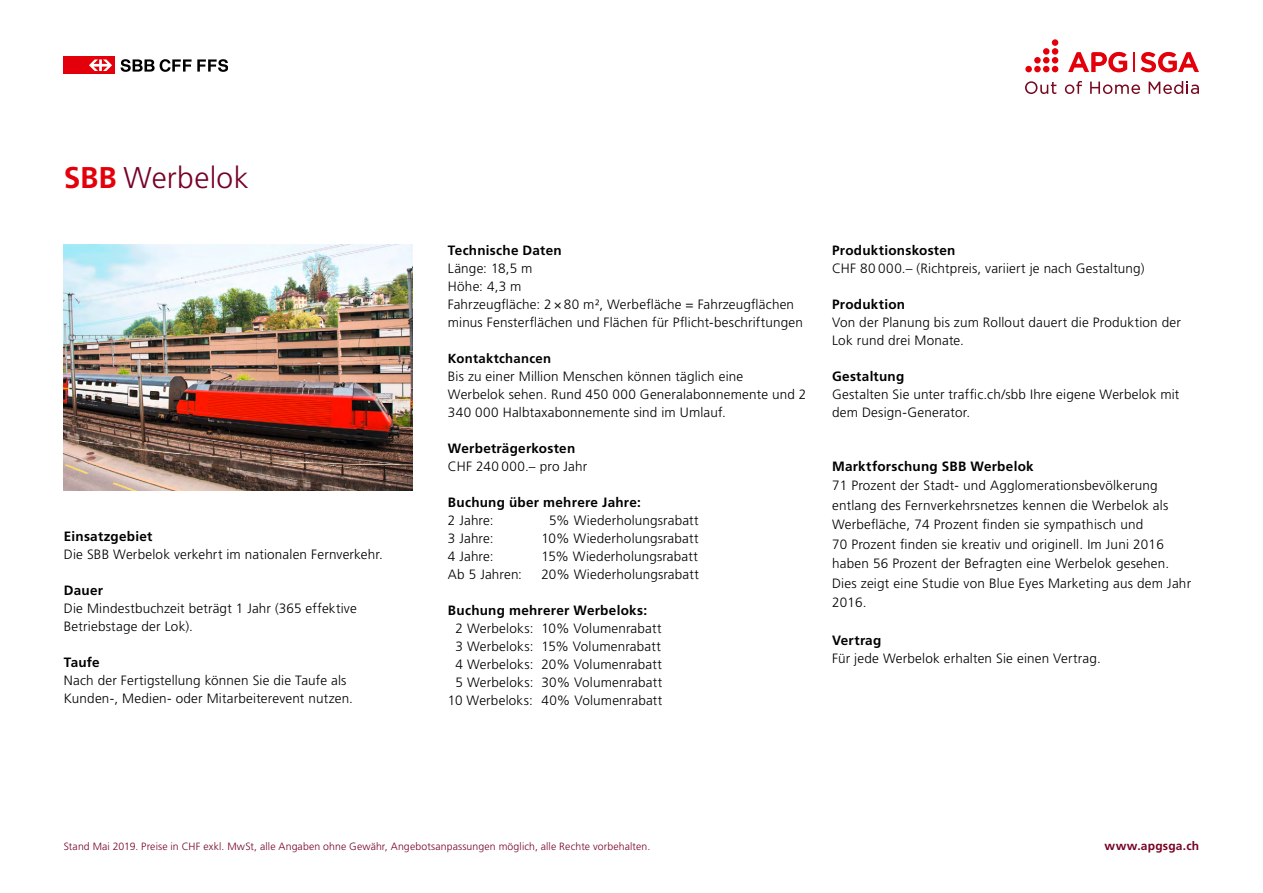
<style>
.page{position:relative;width:1263px;height:893px;background:#fff}
.page>*{position:absolute;margin:0;border:0;box-sizing:border-box;transform-origin:0 0}
.t1{font:300 30px "Frutiger LT Std";letter-spacing:.01em;color:#760324}
.t2{font:300 13.5px/18px "Frutiger LT Std";letter-spacing:.015em;color:#000}
.t3{font:700 13.5px "Frutiger LT Std";letter-spacing:.02em;color:#000}
.t4{font:700 13.2px "Frutiger LT Std";letter-spacing:.02em;color:#000}
.t5{font:700 12px "Frutiger LT Std";letter-spacing:.02em;color:#760324}
.t6{font:300 10.5px "Frutiger LT Std";letter-spacing:.01em;color:#760324}
.s1{font-weight:700;color:#e3000b}
</style>
<div class="page">
<svg style="left:121px;top:59px;width:107px;height:13px"></svg>
<div style="left:64px;top:57px;width:51px;height:17px;background:#e3000b"></div>
<svg style="left:89px;top:59px;width:23px;height:12px"></svg>
<svg style="left:1025px;top:81px;width:31px;height:13px"></svg>
<svg style="left:1065px;top:81px;width:17px;height:13px"></svg>
<svg style="left:1090px;top:82px;width:50px;height:12px"></svg>
<svg style="left:1149px;top:81px;width:50px;height:13px"></svg>
<hr style="left:1133px;top:52px;width:2px;height:20px;background:#e3000b">
<svg style="left:1068px;top:52px;width:59px;height:20px"></svg>
<svg style="left:1140px;top:52px;width:59px;height:20px"></svg>
<div style="left:1025px;top:66px;width:7px;height:6px;background:#e3000b;border-radius:50%"></div>
<div style="left:1034px;top:66px;width:7px;height:6px;background:#e3000b;border-radius:50%"></div>
<div style="left:1034px;top:57px;width:7px;height:7px;background:#e3000b;border-radius:50%"></div>
<div style="left:1043px;top:57px;width:6px;height:7px;background:#e3000b;border-radius:50%"></div>
<div style="left:1043px;top:48px;width:6px;height:7px;background:#e3000b;border-radius:50%"></div>
<svg style="left:1043px;top:66px;width:15px;height:6px"></svg>
<div style="left:1052px;top:57px;width:6px;height:7px;background:#e3000b;border-radius:50%"></div>
<div style="left:1052px;top:48px;width:6px;height:7px;background:#e3000b;border-radius:50%"></div>
<div style="left:1052px;top:39px;width:6px;height:7px;background:#e3000b;border-radius:50%"></div>
<img style="left:64px;top:244px;width:348px;height:246px">
<h1 class="t1" style="left:64px;top:161px;width:186px"><span class="s1">SBB</span> Werbelok</h1>
<p class="t3" style="left:64px;top:528px;width:90px">Einsatzgebiet</p>
<p class="t2" style="left:64px;top:545px;width:321px">Die SBB Werbelok verkehrt im nationalen Fernverkehr.</p>
<p class="t3" style="left:64px;top:582px;width:41px">Dauer</p>
<p class="t2" style="left:64px;top:599px;width:295px">Die Mindestbuchzeit beträgt 1 Jahr (365 effektive<br>Betriebstage der Lok).</p>
<p class="t3" style="left:64px;top:654px;width:38px">Taufe</p>
<p class="t2" style="left:64px;top:671px;width:291px">Nach der Fertigstellung können Sie die Taufe als<br>Kunden-, Medien- oder Mitarbeiterevent nutzen.</p>
<p class="t3" style="left:448px;top:242px;width:115px">Technische Daten</p>
<p class="t2" style="left:448px;top:259px;width:356px">Länge: 18,5 m<br>Höhe: 4,3 m<br>Fahrzeugfläche: 2×80 m², Werbefläche = Fahrzeugflächen minus Fensterflächen und Flächen für Pflicht-beschriftungen</p>
<p class="t4" style="left:448px;top:350px;width:105px">Kontaktchancen</p>
<p class="t2" style="left:448px;top:367px;width:360px">Bis zu einer Million Menschen können täglich eine<br>Werbelok sehen. Rund 450 000 Generalabonnemente und 2<br>340 000 Halbtaxabonnemente sind im Umlauf.</p>
<p class="t3" style="left:448px;top:440px;width:129px">Werbeträgerkosten</p>
<p class="t2" style="left:448px;top:457px;width:141px">CHF 240 000.– pro Jahr</p>
<p class="t3" style="left:448px;top:494px;width:195px">Buchung über mehrere Jahre:</p>
<p class="t2" style="left:448px;top:511px;width:47px">2 Jahre:</p>
<p class="t2" style="left:549px;top:511px;width:151px">5% Wiederholungsrabatt</p>
<p class="t2" style="left:448px;top:529px;width:47px">3 Jahre:</p>
<p class="t2" style="left:541px;top:529px;width:159px">10% Wiederholungsrabatt</p>
<p class="t2" style="left:448px;top:547px;width:47px">4 Jahre:</p>
<p class="t2" style="left:541px;top:547px;width:158px">15% Wiederholungsrabatt</p>
<p class="t2" style="left:448px;top:565px;width:76px">Ab 5 Jahren:</p>
<p class="t2" style="left:541px;top:565px;width:159px">20% Wiederholungsrabatt</p>
<p class="t3" style="left:448px;top:602px;width:201px">Buchung mehrerer Werbeloks:</p>
<p class="t2" style="left:448px;top:619px;width:216px;text-align:center">2 Werbeloks: 10% Volumenrabatt<br>3 Werbeloks: 15% Volumenrabatt<br>4 Werbeloks: 20% Volumenrabatt<br>5 Werbeloks: 30% Volumenrabatt<br>10 Werbeloks: 40% Volumenrabatt</p>
<p class="t3" style="left:832px;top:242px;width:125px">Produktionskosten</p>
<p class="t2" style="left:832px;top:259px;width:314px">CHF 80 000.– (Richtpreis, variiert je nach Gestaltung)</p>
<p class="t3" style="left:832px;top:296px;width:75px">Produktion</p>
<p class="t2" style="left:832px;top:313px;width:350px">Von der Planung bis zum Rollout dauert die Produktion der<br>Lok rund drei Monate.</p>
<p class="t3" style="left:832px;top:368px;width:74px">Gestaltung</p>
<p class="t2" style="left:832px;top:385px;width:349px">Gestalten Sie unter traffic.ch/sbb Ihre eigene Werbelok mit dem Design-Generator.</p>
<p class="t3" style="left:832px;top:458px;width:203px">Marktforschung SBB Werbelok</p>
<p class="t2" style="left:832px;top:476px;width:361px;line-height:19.5px">71 Prozent der Stadt- und Agglomerationsbevölkerung entlang des Fernverkehrsnetzes kennen die Werbelok als Werbefläche, 74 Prozent finden sie sympathisch und<br>70 Prozent finden sie kreativ und originell. Im Juni 2016 haben 56 Prozent der Befragten eine Werbelok gesehen.<br>Dies zeigt eine Studie von Blue Eyes Marketing aus dem Jahr 2016.</p>
<p class="t3" style="left:832px;top:632px;width:51px">Vertrag</p>
<p class="t2" style="left:832px;top:649px;width:270px">Für jede Werbelok erhalten Sie einen Vertrag.</p>
<p class="t6" style="left:64px;top:841px;width:588px">Stand Mai 2019. Preise in CHF exkl. MwSt, alle Angaben ohne Gewähr, Angebotsanpassungen möglich, alle Rechte vorbehalten.</p>
<p class="t5" style="left:1104px;top:839px;width:96px">www.apgsga.ch</p>
</div>
